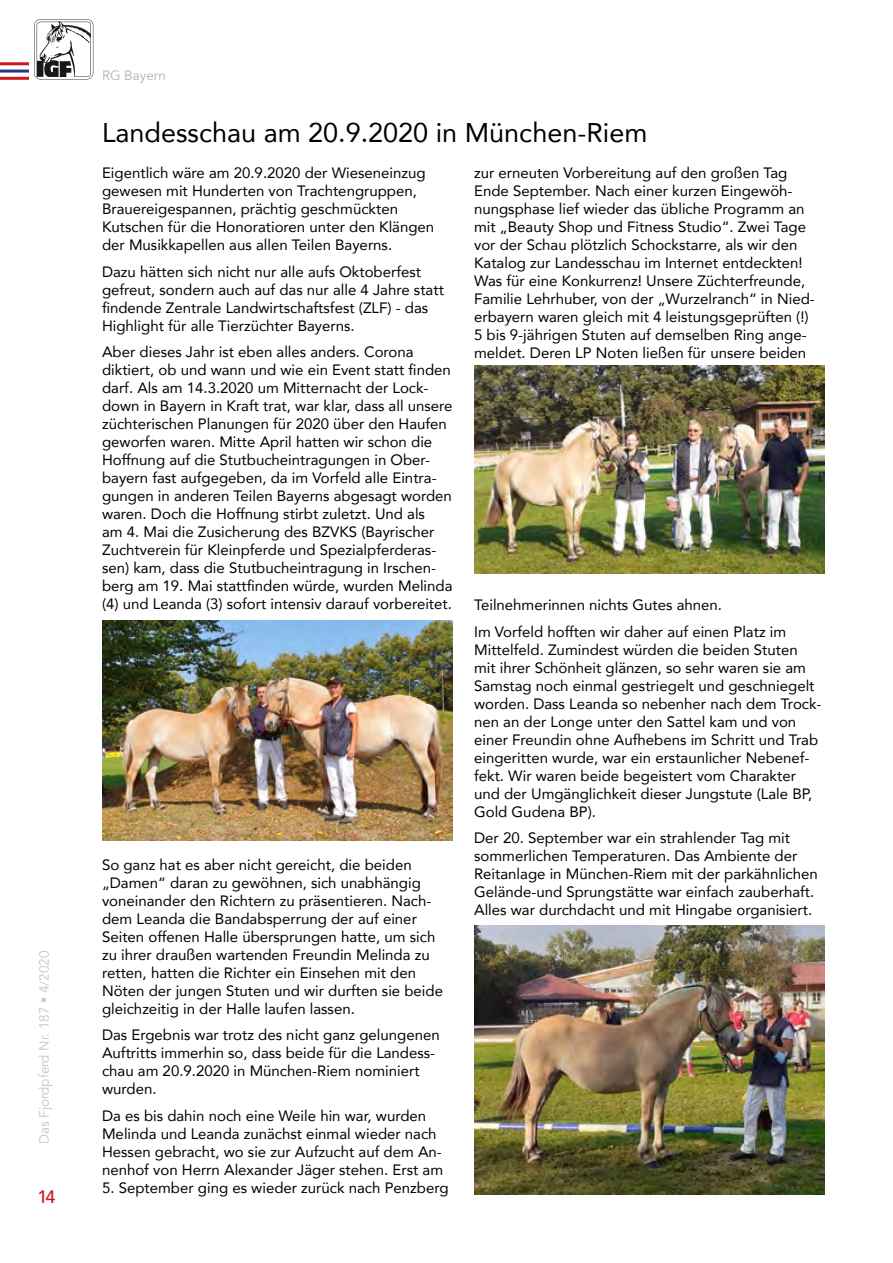
<style>
.page{position:relative;width:893px;height:1263px;background:#fff}
.page>*{position:absolute;margin:0;border:0;box-sizing:border-box;transform-origin:0 0}
.t1{font:27px "Avenir";color:#000}
.t2{font:500 18px "Avenir";color:#cd171a}
.t3{font:15px/18px "Avenir";color:#000}
.t4{font:13.5px "Avenir";color:#c6c6c6}
.t5{font:13.5px "Avenir";color:#b3b2b2}
</style>
<div class="page">
<hr style="left:0;top:70px;width:34px;height:3px;background:#283583">
<hr style="left:0;top:77px;width:34px;height:3px;background:#cd171a">
<hr style="left:0;top:62px;width:34px;height:3px;background:#cd171a">
<div style="left:29px;top:19px;width:68px;height:68px;background:#fff"></div>
<svg style="left:34px;top:19px;width:59px;height:60px"></svg>
<img style="left:474px;top:366px;width:351px;height:208px">
<img style="left:474px;top:926px;width:351px;height:268px">
<img style="left:102px;top:621px;width:351px;height:219px">
<p class="t4" style="left:36px;top:1144px;width:195px;rotate:-90deg">Das Fjordpferd Nr. 187 ▪ 4/2020</p>
<p class="t2" style="left:37px;top:1181px;width:20px">14</p>
<p class="t5" style="left:102px;top:67px;width:66px">RG Bayern</p>
<h1 class="t1" style="left:102px;top:111px;width:547px">Landesschau am 20.9.2020 in München-Riem</h1>
<p class="t3" style="left:102px;top:163px;width:334px">Eigentlich wäre am 20.9.2020 der Wieseneinzug gewesen mit Hunderten von Trachtengruppen, Brauereigespannen, prächtig geschmückten Kutschen für die Honoratioren unter den Klängen der Musikkapellen aus allen Teilen Bayerns.</p>
<p class="t3" style="left:102px;top:262px;width:343px">Dazu hätten sich nicht nur alle aufs Oktoberfest gefreut, sondern auch auf das nur alle 4 Jahre statt findende Zentrale Landwirtschaftsfest (ZLF) - das Highlight für alle Tierzüchter Bayerns.</p>
<p class="t3" style="left:102px;top:342px;width:352px">Aber dieses Jahr ist eben alles anders. Corona diktiert, ob und wann und wie ein Event statt finden darf. Als am 14.3.2020 um Mitternacht der Lock&shy;down in Bayern in Kraft trat, war klar, dass all unsere züchterischen Planungen für 2020 über den Haufen geworfen waren. Mitte April hatten wir schon die Hoffnung auf die Stutbucheintragungen in Ober&shy;bayern fast aufgegeben, da im Vorfeld alle Eintra&shy;gungen in anderen Teilen Bayerns abgesagt worden waren. Doch die Hoffnung stirbt zuletzt. Und als<br>am 4. Mai die Zusicherung des BZVKS (Bayrischer Zuchtverein für Kleinpferde und Spezialpferderas&shy;sen) kam, dass die Stutbucheintragung in Irschen&shy;berg am 19. Mai stattfinden würde, wurden Melinda (4) und Leanda (3) sofort intensiv darauf vorbereitet.</p>
<p class="t3" style="left:102px;top:855px;width:342px">So ganz hat es aber nicht gereicht, die beiden „Damen“ daran zu gewöhnen, sich unabhängig voneinander den Richtern zu präsentieren. Nach&shy;dem Leanda die Bandabsperrung der auf einer Seiten offenen Halle übersprungen hatte, um sich zu ihrer draußen wartenden Freundin Melinda zu retten, hatten die Richter ein Einsehen mit den Nöten der jungen Stuten und wir durften sie beide gleichzeitig in der Halle laufen lassen.</p>
<p class="t3" style="left:102px;top:1025px;width:339px">Das Ergebnis war trotz des nicht ganz gelungenen Auftritts immerhin so, dass beide für die Landess&shy;chau am 20.9.2020 in München-Riem nominiert wurden.</p>
<p class="t3" style="left:102px;top:1106px;width:343px">Da es bis dahin noch eine Weile hin war, wurden Melinda und Leanda zunächst einmal wieder nach Hessen gebracht, wo sie zur Aufzucht auf dem An&shy;nenhof von Herrn Alexander Jäger stehen. Erst am</p>
<p class="t3" style="left:102px;top:1178px;width:348px">5. September ging es wieder zurück nach Penzberg</p>
<p class="t3" style="left:474px;top:163px;width:342px">zur erneuten Vorbereitung auf den großen Tag Ende September. Nach einer kurzen Eingewöh&shy;nungsphase lief wieder das übliche Programm an mit „Beauty Shop und Fitness Studio“. Zwei Tage vor der Schau plötzlich Schockstarre, als wir den Katalog zur Landesschau im Internet entdeckten!<br>Was für eine Konkurrenz! Unsere Züchterfreunde, Familie Lehrhuber, von der „Wurzelranch“ in Nied&shy;erbayern waren gleich mit 4 leistungsgeprüften (!)<br>5 bis 9-jährigen Stuten auf demselben Ring ange&shy;meldet. Deren LP Noten ließen für unsere beiden</p>
<p class="t3" style="left:474px;top:591px;width:314px;line-height:26.5px">Teilnehmerinnen nichts Gutes ahnen.<br>Im Vorfeld hofften wir daher auf einen Platz im</p>
<p class="t3" style="left:474px;top:640px;width:349px">Mittelfeld. Zumindest würden die beiden Stuten mit ihrer Schönheit glänzen, so sehr waren sie am Samstag noch einmal gestriegelt und geschniegelt worden. Dass Leanda so nebenher nach dem Trock&shy;nen an der Longe unter den Sattel kam und von einer Freundin ohne Aufhebens im Schritt und Trab eingeritten wurde, war ein erstaunlicher Nebenef&shy;fekt. Wir waren beide begeistert vom Charakter und der Umgänglichkeit dieser Jungstute (Lale BP, Gold Gudena BP).</p>
<p class="t3" style="left:474px;top:828px;width:345px">Der 20. September war ein strahlender Tag mit sommerlichen Temperaturen. Das Ambiente der Reitanlage in München-Riem mit der parkähnlichen Gelände-und Sprungstätte war einfach zauberhaft.<br>Alles war durchdacht und mit Hingabe organisiert.</p>
</div>
